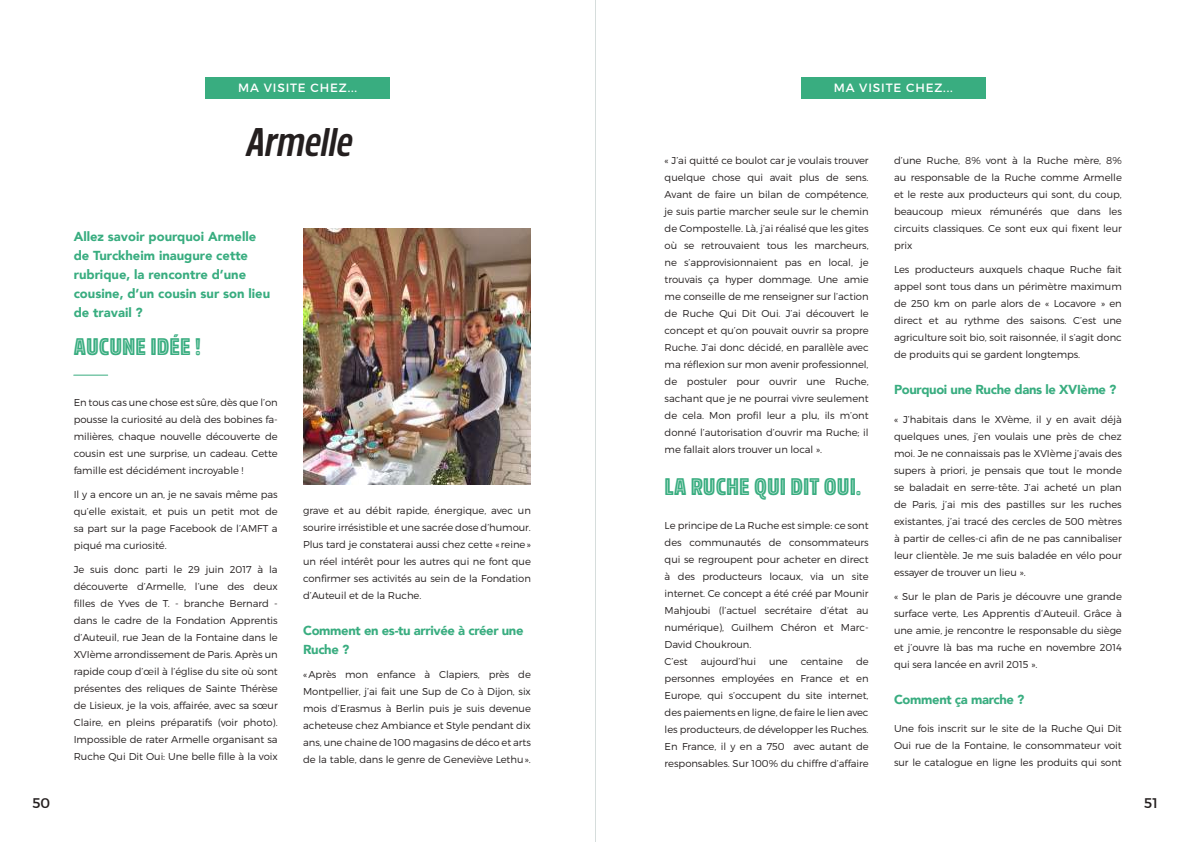
<style>
.page{position:relative;width:1191px;height:842px;background:#fff}
.page>*{position:absolute;margin:0;border:0;box-sizing:border-box;transform-origin:0 0}
.t1{font:italic 700 40px "Rockeby Cd";color:#241f1f}
.t2{font:24px "Rockeby Cd In Two";color:#39ad80}
.t3{font:14px "Montserrat";color:#241f1f}
.t4{font:900 13px/19px "Avenir";color:#39ad80}
.t5{font:900 13px/19px "Avenir";letter-spacing:-.025em;color:#39ad80}
.t6{font:12px "Montserrat";letter-spacing:.07em;color:#fff}
.t7{font:300 10px/17px "Montserrat";letter-spacing:-.005em;color:#241f1f;text-align:justify}
</style>
<div class="page">
<hr style="left:74px;top:375px;width:34px;height:1px;background:#39ad80">
<div style="left:206px;top:77px;width:184px;height:22px;background:#39ad80"></div>
<div style="left:801px;top:77px;width:184px;height:22px;background:#39ad80"></div>
<img style="left:303px;top:228px;width:228px;height:256px">
<hr style="left:595px;top:0;width:1px;height:842px;background:#d6dddc">
<p class="t6" style="left:238px;top:80px;width:120px">MA VISITE CHEZ...</p>
<p class="t6" style="left:833px;top:80px;width:120px">MA VISITE CHEZ...</p>
<h1 class="t1" style="left:245px;top:118px;width:117px">Armelle</h1>
<h3 class="t4" style="left:74px;top:227px;width:198px">Allez savoir pourquoi Armelle de Turckheim inaugure cette rubrique, la rencontre d’une cousine, d’un cousin sur son lieu de travail ?</h3>
<h2 class="t2" style="left:74px;top:332px;width:128px">AUCUNE IDÉE !</h2>
<p class="t7" style="left:74px;top:394px;width:205px">En tous cas une chose est sûre, dès que l’on pousse la curiosité au delà des bobines fa&shy;milières, chaque nouvelle découverte de cousin est une surprise, un cadeau. Cette famille est décidément incroyable !</p>
<p class="t7" style="left:74px;top:486px;width:205px">Il y a encore un an, je ne savais même pas qu’elle existait, et puis un petit mot de sa part sur la page Facebook de l’AMFT a piqué ma curiosité.</p>
<p class="t7" style="left:74px;top:561px;width:205px">Je suis donc parti le 29 juin 2017 à la découverte d’Armelle, l’une des deux filles de Yves de T. - branche Bernard - dans le cadre de la Fondation Apprentis d’Auteuil, rue Jean de la Fontaine dans le XVIème arrondissement de Paris. Après un rapide coup d’œil à l’église du site où sont présentes des reliques de Sainte Thérèse de Lisieux, je la vois, affairée, avec sa sœur Claire, en pleins préparatifs (voir photo).<br>Impossible de rater Armelle organisant sa Ruche Qui Dit Oui: Une belle fille à la voix</p>
<p class="t7" style="left:303px;top:502px;width:229px">grave et au débit rapide, énergique, avec un sourire irrésistible et une sacrée dose d’humour.<br>Plus tard je constaterai aussi chez cette « reine» un réel intérêt pour les autres qui ne font que confirmer ses activités au sein de la Fondation d’Auteuil et de la Ruche.</p>
<h3 class="t5" style="left:303px;top:621px;width:222px">Comment en es-tu arrivée à créer une<br>Ruche ?</h3>
<p class="t7" style="left:303px;top:666px;width:229px">«Après mon enfance à Clapiers, près de Montpellier, j’ai fait une Sup de Co à Dijon, six mois d’Erasmus à Berlin puis je suis devenue acheteuse chez Ambiance et Style pendant dix ans, une chaine de 100 magasins de déco et arts de la table, dans le genre de Geneviève Lethu».</p>
<p class="t7" style="left:664px;top:152px;width:205px">« J’ai quitté ce boulot car je voulais trouver quelque chose qui avait plus de sens.<br>Avant de faire un bilan de compétence, je suis partie marcher seule sur le chemin de Compostelle. Là, j’ai réalisé que les gites où se retrouvaient tous les marcheurs, ne s’approvisionnaient pas en local, je trouvais ça hyper dommage. Une amie me conseille de me renseigner sur l’action de Ruche Qui Dit Oui. J’ai découvert le concept et qu’on pouvait ouvrir sa propre Ruche. J’ai donc décidé, en parallèle avec ma réflexion sur mon avenir professionnel, de postuler pour ouvrir une Ruche, sachant que je ne pourrai vivre seulement de cela. Mon profil leur a plu, ils m’ont donné l’autorisation d’ouvrir ma Ruche; il me fallait alors trouver un local ».</p>
<h2 class="t2" style="left:664px;top:472px;width:198px">LA RUCHE QUI DIT OUI.</h2>
<p class="t7" style="left:664px;top:517px;width:205px;text-align:left">Le principe de La Ruche est simple: ce sont des communautés de consommateurs qui se regroupent pour acheter en direct à des producteurs locaux, via un site internet. Ce concept a été créé par Mounir<br>Mahjoubi (l’actuel secrétaire d’état au numérique), Guilhem Chéron et Marc-<br>David Choukroun.<br>C’est</p>
<p class="t7" style="left:664px;top:653px;width:205px;text-indent:191px">de personnes employées en France et en Europe, qui s’occupent du site internet, des paiements en ligne, de faire le lien avec les producteurs, de développer les Ruches.<br>En France, il y en a 750 avec autant de responsables. Sur 100% du chiffre d’affaire</p>
<p class="t7" style="left:700px;top:653px;width:57px">aujourd’hui</p>
<p class="t7" style="left:769px;top:653px;width:20px">une</p>
<p class="t7" style="left:800px;top:653px;width:44px">centaine</p>
<p class="t7" style="left:894px;top:152px;width:229px">d’une Ruche, 8% vont à la Ruche mère, 8% au responsable de la Ruche comme Armelle et le reste aux producteurs qui sont, du coup, beaucoup mieux rémunérés que dans les circuits classiques. Ce sont eux qui fixent leur prix</p>
<p class="t7" style="left:894px;top:261px;width:229px">Les producteurs auxquels chaque Ruche fait appel sont tous dans un périmètre maximum de 250 km on parle alors de « Locavore » en direct et au rythme des saisons. C’est une agriculture soit bio, soit raisonnée, il s’agit donc de produits qui se gardent longtemps.</p>
<h3 class="t5" style="left:894px;top:380px;width:224px">Pourquoi une Ruche dans le XVIème ?</h3>
<p class="t7" style="left:894px;top:411px;width:229px">« J’habitais dans le XVème, il y en avait déjà quelques unes, j’en voulais une près de chez moi. Je ne connaissais pas le XVIème j’avais des supers à priori, je pensais que tout le monde se baladait en serre-tête. J’ai acheté un plan de Paris, j’ai mis des pastilles sur les ruches existantes, j’ai tracé des cercles de 500 mètres à partir de celles-ci afin de ne pas cannibaliser leur clientèle. Je me suis baladée en vélo pour essayer de trouver un lieu ».</p>
<p class="t7" style="left:894px;top:588px;width:229px">« Sur le plan de Paris je découvre une grande surface verte, Les Apprentis d’Auteuil. Grâce à une amie, je rencontre le responsable du siège et j’ouvre là bas ma ruche en novembre 2014 qui sera lancée en avril 2015 ».</p>
<h3 class="t5" style="left:894px;top:690px;width:132px">Comment ça marche ?</h3>
<p class="t7" style="left:894px;top:720px;width:229px">Une fois inscrit sur le site de la Ruche Qui Dit Oui rue de la Fontaine, le consommateur voit sur le catalogue en ligne les produits qui sont</p>
<h3 class="t3" style="left:32px;top:795px;width:19px">50</h3>
<h3 class="t3" style="left:1144px;top:795px;width:15px">51</h3>
</div>
